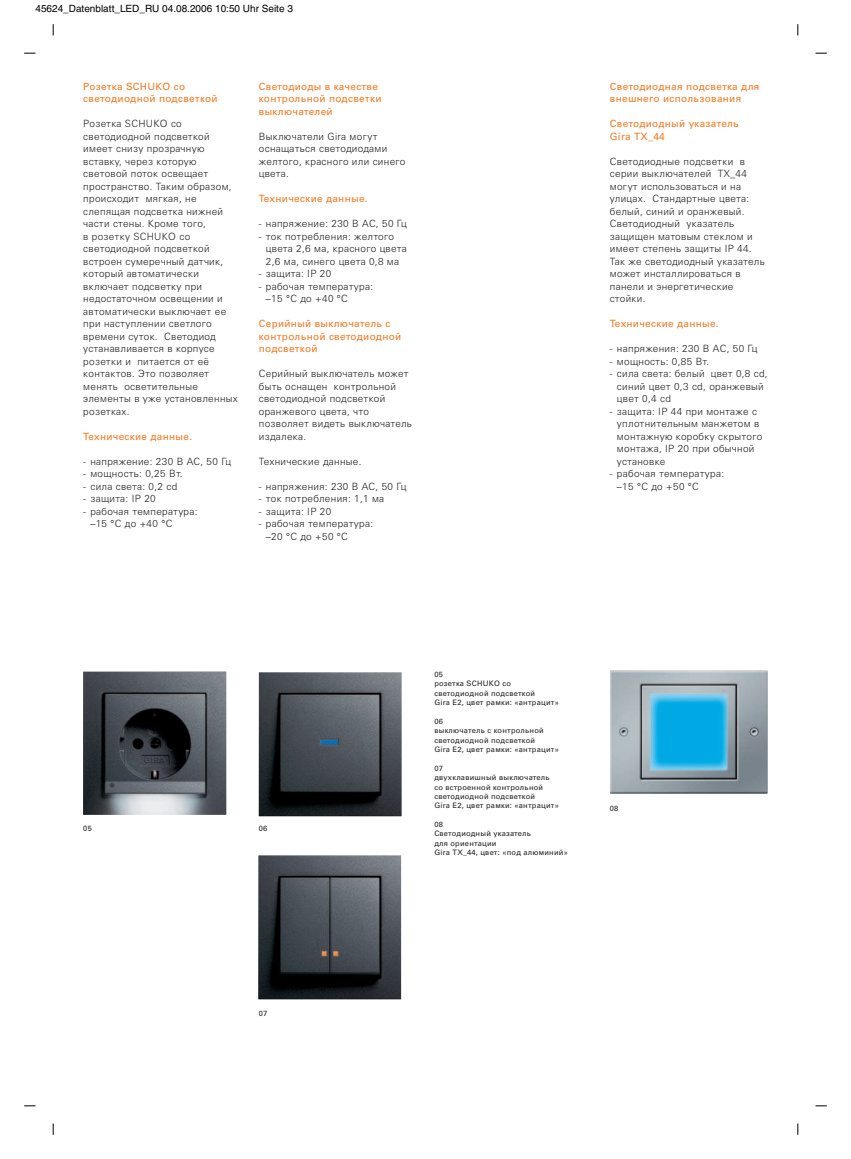
<style>
.page{position:relative;width:851px;height:1159px;background:#fff}
.page>*{position:absolute;margin:0;border:0;box-sizing:border-box;transform-origin:0 0}
.t1{font:300 10px/12.5px "Univers Cyr";letter-spacing:.03em;color:#231f20}
.t2{font:10px/12.5px "Univers Cyr";letter-spacing:.03em;color:#f47921}
.t3{font:10px "Helvetica";color:#000}
.t4{font:7.5px/9.4px "Univers Cyr";letter-spacing:.03em;color:#231f20}
</style>
<div class="page">
<img style="left:258px;top:672px;width:144px;height:144px">
<img style="left:610px;top:670px;width:157px;height:123px">
<img style="left:258px;top:855px;width:143px;height:144px">
<img style="left:83px;top:671px;width:143px;height:144px">
<p class="t3" style="left:35px;top:4px;width:259px">45624_Datenblatt_LED_RU 04.08.2006 10:50 Uhr Seite 3</p>
<p class="t2" style="left:83px;top:80px;width:136px">Розетка SCHUKO со светодиодной подсветкой</p>
<p class="t1" style="left:83px;top:118px;width:156px">Розетка SCHUKO со светодиодной подсветкой имеет снизу прозрачную вставку, через которую световой поток освещает пространство. Таким образом, происходит мягкая, не слепящая подсветка нижней части стены. Кроме того,<br>в розетку SCHUKO со светодиодной подсветкой встроен сумеречный датчик, который автоматически включает подсветку при недостаточном освещении и автоматически выключает ее при наступлении светлого времени суток. Светодиод устанавливается в корпусе розетки и питается от её контактов. Это позволяет менять осветительные элементы в уже установленных розетках.</p>
<p class="t2" style="left:83px;top:430px;width:110px">Технические данные.</p>
<p class="t1" style="left:83px;top:455px;width:149px">- напряжение: 230 В AC, 50 Гц</p>
<p class="t1" style="left:83px;top:468px;width:101px">- мощность: 0,25 Вт.</p>
<p class="t1" style="left:83px;top:480px;width:96px">- сила света: 0,2 cd</p>
<p class="t1" style="left:83px;top:493px;width:74px">- защита: IP 20</p>
<p class="t1" style="left:90px;top:505px;width:109px;text-indent:-7px">- рабочая температура: –15 °C до +40 °C</p>
<p class="t2" style="left:259px;top:80px;width:124px">Светодиоды в качестве контрольной подсветки выключателей</p>
<p class="t1" style="left:259px;top:130px;width:148px">Выключатели Gira могут оснащаться светодиодами желтого, красного или синего цвета.</p>
<p class="t2" style="left:259px;top:193px;width:110px">Технические данные.</p>
<p class="t1" style="left:259px;top:218px;width:149px">- напряжение: 230 В AC, 50 Гц</p>
<p class="t1" style="left:266px;top:230px;width:142px;text-indent:-7px">- ток потребления: желтого цвета 2,6 ма, красного цвета<br>2,6 ма, синего цвета 0,8 ма</p>
<p class="t1" style="left:259px;top:268px;width:74px">- защита: IP 20</p>
<p class="t1" style="left:266px;top:280px;width:109px;text-indent:-7px">- рабочая температура: –15 °C до +40 °C</p>
<p class="t2" style="left:259px;top:318px;width:144px">Серийный выключатель с контрольной светодиодной подсветкой</p>
<p class="t1" style="left:259px;top:368px;width:155px">Серийный выключатель может быть оснащен контрольной светодиодной подсветкой оранжевого цвета, что позволяет видеть выключатель издалека.</p>
<p class="t1" style="left:259px;top:455px;width:104px">Технические данные.</p>
<p class="t1" style="left:259px;top:480px;width:149px">- напряжения: 230 В AC, 50 Гц</p>
<p class="t1" style="left:259px;top:493px;width:127px">- ток потребления: 1,1 ма</p>
<p class="t1" style="left:259px;top:505px;width:74px">- защита: IP 20</p>
<p class="t1" style="left:266px;top:518px;width:109px;text-indent:-7px">- рабочая температура: –20 °C до +50 °C</p>
<p class="t2" style="left:609px;top:80px;width:151px">Светодиодная подсветка для внешнего использования</p>
<p class="t2" style="left:609px;top:118px;width:130px">Светодиодный указатель<br>Gira TX_44</p>
<p class="t1" style="left:609px;top:155px;width:156px">Светодиодные подсветки в серии выключателей TX_44 могут использоваться и на улицах. Стандартные цвета: белый, синий и оранжевый.<br>Светодиодный указатель защищен матовым стеклом и имеет степень защиты IP 44.<br>Так же светодиодный указатель может инсталлироваться в панели и энергетические стойки.</p>
<p class="t2" style="left:609px;top:318px;width:110px">Технические данные.</p>
<p class="t1" style="left:609px;top:343px;width:149px">- напряжения: 230 В AC, 50 Гц</p>
<p class="t1" style="left:609px;top:355px;width:101px">- мощность: 0,85 Вт.</p>
<p class="t1" style="left:617px;top:368px;width:152px;text-indent:-7px">- сила света: белый цвет 0,8 cd, синий цвет 0,3 cd, оранжевый цвет 0,4 cd</p>
<p class="t1" style="left:617px;top:405px;width:147px;text-indent:-7px">- защита: IP 44 при монтаже с уплотнительным манжетом в монтажную коробку скрытого монтажа, IP 20 при обычной установке</p>
<p class="t1" style="left:617px;top:468px;width:109px;text-indent:-7px">- рабочая температура: –15 °C до +50 °C</p>
<p class="t4" style="left:83px;top:824px;width:10px">05</p>
<p class="t4" style="left:259px;top:824px;width:10px">06</p>
<p class="t4" style="left:434px;top:670px;width:126px">05<br>розетка SCHUKO со светодиодной подсветкой<br>Gira E2, цвет рамки: «антрацит»</p>
<p class="t4" style="left:434px;top:717px;width:126px">06<br>выключатель с контрольной светодиодной подсветкой<br>Gira E2, цвет рамки: «антрацит»</p>
<p class="t4" style="left:434px;top:764px;width:126px">07<br>двухклавишный выключатель со встроенной контрольной светодиодной подсветкой<br>Gira E2, цвет рамки: «антрацит»</p>
<p class="t4" style="left:434px;top:820px;width:135px">08<br>Светодиодный указатель<br>для ориентации<br>Gira TX_44, цвет: «под алюминий»</p>
<p class="t4" style="left:609px;top:804px;width:10px">08</p>
<p class="t4" style="left:259px;top:1008px;width:10px">07</p>
</div>
